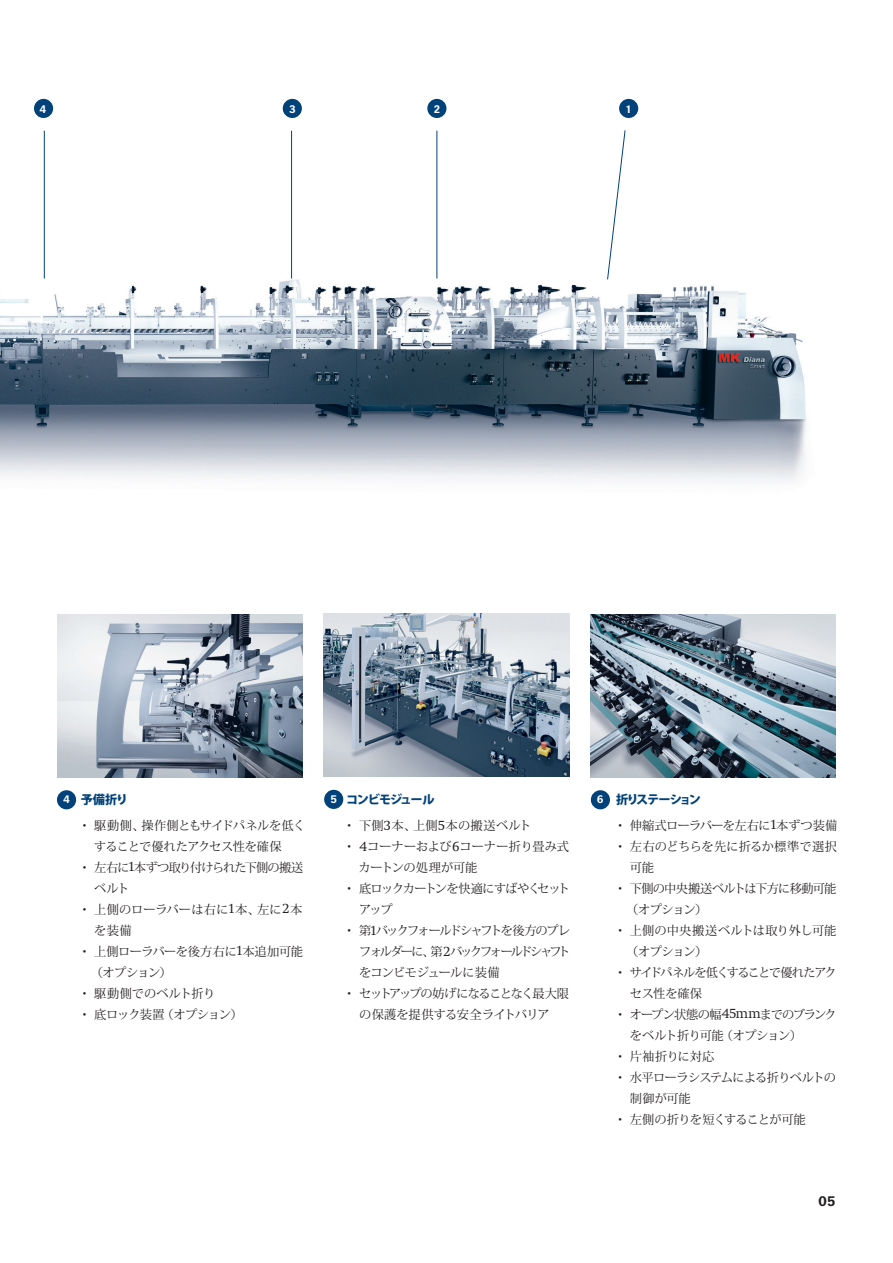
<style>
.page{position:relative;width:893px;height:1263px;background:#fff}
.page>*{position:absolute;margin:0;border:0;box-sizing:border-box;transform-origin:0 0}
.t1{font:700 14.25px "Heidelberg Gothic Ml";color:#231f20}
.t2{font:12.15px "Koz Min Pro";letter-spacing:-.045em;color:#231f20}
.t3{font:12.15px "Koz Min Pro";letter-spacing:-.025em;color:#231f20}
.t4{font:12.15px "Koz Min Pro";letter-spacing:.005em;color:#231f20}
.t5{font:12.15px "Koz Min Pro";letter-spacing:-.075em;color:#231f20}
.t6{font:12.15px "Koz Min Pro";letter-spacing:-.125em;color:#231f20}
.t7{font:12.15px "Koz Min Pro";letter-spacing:-.17em;color:#231f20}
.t8{font:12.15px "Koz Min Pro";letter-spacing:-.07em;color:#231f20}
.t9{font:12.15px "Koz Min Pro";letter-spacing:-.12em;color:#231f20}
.t10{font:12.15px "Koz Min Pro";letter-spacing:-.11em;color:#231f20}
.t11{font:12.15px "Koz Min Pro";color:#231f20}
.t12{font:12.15px "Koz Min Pro";letter-spacing:-.01em;color:#231f20}
.t13{font:12.15px "Koz Min Pro";letter-spacing:.01em;color:#231f20}
.t14{font:12.15px "Koz Min Pro";letter-spacing:-.015em;color:#231f20}
.t15{font:800 12.15px "Koz Go Pro";letter-spacing:-.11em;color:#004279}
.t16{font:800 12.15px "Koz Go Pro";letter-spacing:-.14em;color:#004279}
.t17{font:700 11.25px "Heidelberg Gothic Ml";color:#fff}
.s1{font-family:"Heidelberg Gothic Ml";font-weight:700;font-size:11.25px;color:#fff}
.s2{font-family:"Heidelberg Antiqua ML";font-size:14.4px}
.s3{font-family:"Heidelberg Antiqua ML";font-size:14.25px}
</style>
<div class="page">
<img style="left:0;top:98px;width:807px;height:384px">
<div style="left:34px;top:99px;width:19px;height:19px;background:#004279;border-radius:50%"></div>
<div style="left:427px;top:99px;width:19px;height:19px;background:#004279;border-radius:50%"></div>
<div style="left:619px;top:99px;width:19px;height:19px;background:#004279;border-radius:50%"></div>
<div style="left:283px;top:99px;width:19px;height:19px;background:#004279;border-radius:50%"></div>
<svg style="left:607px;top:130px;width:18px;height:150px"></svg>
<hr style="left:437px;top:131px;width:1px;height:148px;background:#004279">
<hr style="left:291px;top:131px;width:1px;height:148px;background:#004279">
<hr style="left:44px;top:131px;width:1px;height:148px;background:#004279">
<div style="left:57px;top:790px;width:19px;height:19px;background:#004279;border-radius:50%"></div>
<div style="left:324px;top:790px;width:19px;height:19px;background:#004279;border-radius:50%"></div>
<div style="left:591px;top:790px;width:19px;height:19px;background:#004279;border-radius:50%"></div>
<img style="left:57px;top:614px;width:246px;height:163px">
<img style="left:324px;top:614px;width:245px;height:162px">
<img style="left:590px;top:614px;width:246px;height:163px">
<p class="t17" style="left:40px;top:103px;width:8px">4</p>
<p class="t17" style="left:289px;top:103px;width:8px">3</p>
<p class="t17" style="left:434px;top:103px;width:8px">2</p>
<p class="t17" style="left:626px;top:103px;width:6px">1</p>
<p class="t15" style="left:63px;top:791px;width:66px"><span class="s1">4</span> 予備折り</p>
<p class="t15" style="left:330px;top:791px;width:106px"><span class="s1">5</span> コンビモジュール</p>
<p class="t16" style="left:597px;top:791px;width:105px"><span class="s1">6</span> 折りステーション</p>
<p class="t3" style="left:78px;top:817px;width:228px">・駆動側、操作側ともサイドパネルを低く</p>
<p class="t2" style="left:94px;top:838px;width:189px">することで優れたアクセス性を確保</p>
<p class="t8" style="left:78px;top:859px;width:227px">・左右に<span class="s2">1</span>本ずつ取り付けられた下側の搬送</p>
<p class="t2" style="left:94px;top:880px;width:37px">ベルト</p>
<p class="t4" style="left:78px;top:901px;width:225px">・上側のローラバーは右に<span class="s2">1</span>本、左に<span class="s2">2</span>本</p>
<p class="t2" style="left:94px;top:922px;width:39px">を装備</p>
<p class="t3" style="left:78px;top:943px;width:226px">・上側ローラバーを後方右に<span class="s2">1</span>本追加可能</p>
<p class="t2" style="left:78px;top:964px;width:95px">　（オプション）</p>
<p class="t11" style="left:78px;top:985px;width:138px">・駆動側でのベルト折り</p>
<p class="t2" style="left:78px;top:1006px;width:166px">・底ロック装置（オプション）</p>
<p class="t3" style="left:614px;top:817px;width:225px">・伸縮式ローラバーを左右に<span class="s2">1</span>本ずつ装備</p>
<p class="t4" style="left:614px;top:838px;width:225px">・左右のどちらを先に折るか標準で選択</p>
<p class="t2" style="left:630px;top:859px;width:26px">可能</p>
<p class="t2" style="left:614px;top:880px;width:224px">・下側の中央搬送ベルトは下方に移動可能</p>
<p class="t2" style="left:614px;top:901px;width:95px">　（オプション）</p>
<p class="t4" style="left:614px;top:922px;width:224px">・上側の中央搬送ベルトは取り外し可能</p>
<p class="t2" style="left:614px;top:943px;width:95px">　（オプション）</p>
<p class="t9" style="left:614px;top:964px;width:224px">・サイドパネルを低くすることで優れたアク</p>
<p class="t2" style="left:630px;top:985px;width:74px">セス性を確保</p>
<p class="t5" style="left:614px;top:1006px;width:224px">・オープン状態の幅<span class="s2">45</span><span class="s3">mm</span>までのブランク</p>
<p class="t2" style="left:630px;top:1027px;width:174px">をベルト折り可能（オプション）</p>
<p class="t11" style="left:614px;top:1048px;width:102px">・片袖折りに対応</p>
<p class="t2" style="left:614px;top:1069px;width:224px">・水平ローラシステムによる折りベルトの</p>
<p class="t2" style="left:630px;top:1090px;width:62px">制御が可能</p>
<p class="t2" style="left:614px;top:1111px;width:193px">・左側の折りを短くすることが可能</p>
<p class="t13" style="left:343px;top:817px;width:190px">・下側<span class="s2">3</span>本、上側<span class="s2">5</span>本の搬送ベルト</p>
<p class="t12" style="left:343px;top:838px;width:227px">・ <span class="s2">4</span>コーナーおよび<span class="s2">6</span>コーナー折り畳み式</p>
<p class="t3" style="left:359px;top:859px;width:120px">カートンの処理が可能</p>
<p class="t5" style="left:343px;top:880px;width:228px">・底ロックカートンを快適にすばやくセット</p>
<p class="t2" style="left:359px;top:901px;width:35px">アップ</p>
<p class="t6" style="left:343px;top:922px;width:228px">・第<span class="s2">1</span>バックフォールドシャフトを後方のプレ</p>
<p class="t7" style="left:359px;top:943px;width:213px">フォルダーに、第 <span class="s2">2</span>バックフォールドシャフト</p>
<p class="t2" style="left:359px;top:964px;width:142px">をコンビモジュールに装備</p>
<p class="t10" style="left:343px;top:985px;width:227px">・セットアップの妨げになることなく最大限</p>
<p class="t14" style="left:359px;top:1006px;width:192px">の保護を提供する安全ライトバリア</p>
<p class="t1" style="left:818px;top:1193px;width:19px">05</p>
</div>
